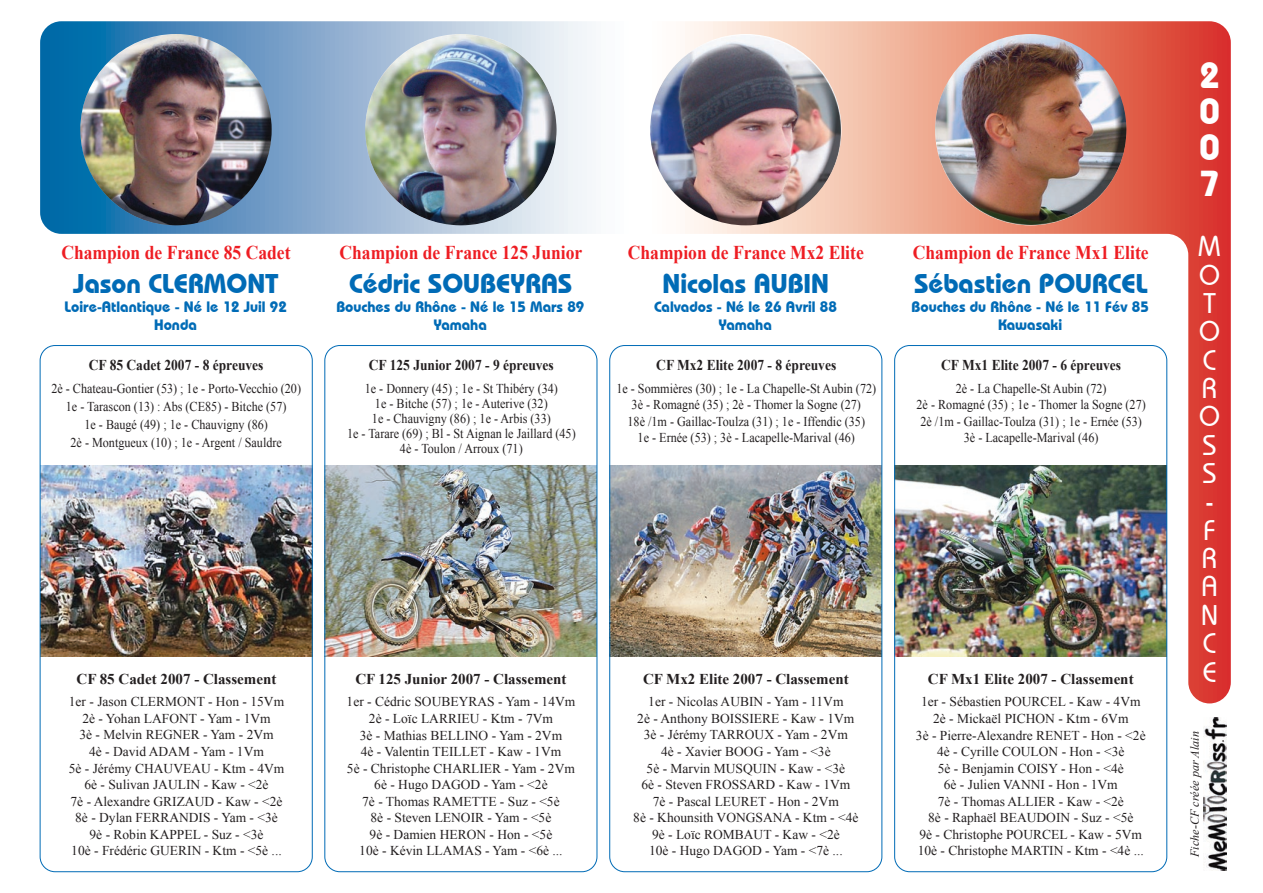
<style>
.page{position:relative;width:1263px;height:893px;background:#fff}
.page>*{position:absolute;margin:0;border:0;box-sizing:border-box;transform-origin:0 0}
.t1{font:700 36px/36px "Bauhaus IT Cby BT";color:#fff;text-align:justify}
.t2{font:500 28.35px/28.3px "Bauhaus IT Cby BT";color:#fff;scale:.95 1}
.t3{font:700 27px "Bauhaus IT Cby BT";color:#006bb6}
.t4{font:700 19.5px "Times New Roman";color:#ee1d23;scale:.9 1}
.t5{font:700 15px/18px "Bauhaus IT Cby BT";color:#006bb6;text-align:center}
.t6{font:700 15px "Times New Roman";color:#231f20}
.t7{font:700 15px "Times New Roman";color:#231f20;scale:.9 1}
.t8{font:13.5px/16.5px "Times New Roman";color:#231f20;text-align:center}
.t9{font:13.5px/16.5px "Times New Roman";color:#231f20;text-align:center;scale:.9 1}
.t10{font:italic 12.15px "Times New Roman";color:#231f20}
</style>
<div class="page">
<img style="left:1203px;top:718px;width:23px;height:153px">
<img style="left:40px;top:21px;width:1191px;height:682px">
<img style="left:39px;top:345px;width:274px;height:527px">
<img style="left:324px;top:345px;width:274px;height:527px">
<img style="left:609px;top:345px;width:274px;height:527px">
<img style="left:894px;top:345px;width:273px;height:527px">
<h3 class="t4" style="left:61px;top:239px;width:256px">Champion de France 85 Cadet</h3>
<h3 class="t4" style="left:339px;top:239px;width:271px">Champion de France 125 Junior</h3>
<h3 class="t4" style="left:628px;top:239px;width:264px">Champion de France Mx2 Elite</h3>
<h3 class="t4" style="left:913px;top:239px;width:264px">Champion de France Mx1 Elite</h3>
<h3 class="t3" style="left:73px;top:267px;width:207px">Jason CLERMONT</h3>
<p class="t5" style="left:64px;top:297px;width:224px">Loire-Atlantique - Né le 12 Juil 92<br>Honda</p>
<p class="t7" style="left:89px;top:355px;width:196px">CF 85 Cadet 2007 - 8 épreuves</p>
<p class="t9" style="left:51px;top:379px;width:279px;line-height:18px">2è - Chateau-Gontier (53) ; 1e - Porto-Vecchio (20)<br>1e - Tarascon (13) : Abs (CE85) - Bitche (57)<br>1e - Baugé (49) ; 1e - Chauvigny (86)<br>2è - Montgueux (10) ; 1e - Argent / Sauldre</p>
<h3 class="t3" style="left:349px;top:267px;width:225px">Cédric SOUBEYRAS</h3>
<p class="t5" style="left:336px;top:297px;width:249px">Bouches du Rhône - Né le 15 Mars 89<br>Yamaha</p>
<p class="t7" style="left:369px;top:355px;width:207px">CF 125 Junior 2007 - 9 épreuves</p>
<p class="t9" style="left:347px;top:380px;width:256px;line-height:15px">1e - Donnery (45) ; 1e - St Thibéry (34)<br>1e - Bitche (57) ; 1e - Auterive (32)<br>1e - Chauvigny (86) ; 1e - Arbis (33)<br>1e - Tarare (69) ; Bl - St Aignan le Jaillard (45)<br>4è - Toulon / Arroux (71)</p>
<h3 class="t3" style="left:662px;top:267px;width:168px">Nicolas AUBIN</h3>
<p class="t5" style="left:654px;top:297px;width:184px">Calvados - Né le 26 Avril 88<br>Yamaha</p>
<p class="t7" style="left:656px;top:355px;width:201px">CF Mx2 Elite 2007 - 8 épreuves</p>
<p class="t9" style="left:616px;top:380px;width:290px">1e - Sommières (30) ; 1e - La Chapelle-St Aubin (72)<br>3è - Romagné (35) ; 2è - Thomer la Sogne (27)<br>18è /1m - Gaillac-Toulza (31) ; 1e - Iffendic (35)<br>1e - Ernée (53) ; 3è - Lacapelle-Marival (46)</p>
<h3 class="t3" style="left:914px;top:267px;width:235px">Sébastien POURCEL</h3>
<p class="t5" style="left:912px;top:297px;width:239px">Bouches du Rhône - Né le 11 Fév 85<br>Kawasaki</p>
<p class="t7" style="left:941px;top:355px;width:201px">CF Mx1 Elite 2007 - 6 épreuves</p>
<p class="t9" style="left:916px;top:380px;width:256px">2è - La Chapelle-St Aubin (72)<br>2è - Romagné (35) ; 1e - Thomer la Sogne (27)<br>2è /1m - Gaillac-Toulza (31) ; 1e - Ernée (53)<br>3è - Lacapelle-Marival (46)</p>
<p class="t6" style="left:77px;top:669px;width:201px">CF 85 Cadet 2007 - Classement</p>
<p class="t8" style="left:69px;top:693px;width:217px">1er - Jason CLERMONT - Hon - 15Vm<br>2è - Yohan LAFONT - Yam - 1Vm<br>3è - Melvin REGNER - Yam - 2Vm<br>4è - David ADAM - Yam - 1Vm<br>5è - Jérémy CHAUVEAU - Ktm - 4Vm<br>6è - Sulivan JAULIN - Kaw - &lt;2è<br>7è - Alexandre GRIZAUD - Kaw - &lt;2è<br>8è - Dylan FERRANDIS - Yam - &lt;3è<br>9è - Robin KAPPEL - Suz - &lt;3è<br>10è - Frédéric GUERIN - Ktm - &lt;5è ...</p>
<p class="t6" style="left:355px;top:669px;width:213px">CF 125 Junior 2007 - Classement</p>
<p class="t8" style="left:347px;top:693px;width:230px">1er - Cédric SOUBEYRAS - Yam - 14Vm<br>2è - Loïc LARRIEU - Ktm - 7Vm<br>3è - Mathias BELLINO - Yam - 2Vm<br>4è - Valentin TEILLET - Kaw - 1Vm<br>5è - Christophe CHARLIER - Yam - 2Vm<br>6è - Hugo DAGOD - Yam - &lt;2è<br>7è - Thomas RAMETTE - Suz - &lt;5è<br>8è - Steven LENOIR - Yam - &lt;5è<br>9è - Damien HERON - Hon - &lt;5è<br>10è - Kévin LLAMAS - Yam - &lt;6è ...</p>
<p class="t6" style="left:643px;top:669px;width:207px">CF Mx2 Elite 2007 - Classement</p>
<p class="t8" style="left:633px;top:693px;width:227px">1er - Nicolas AUBIN - Yam - 11Vm<br>2è - Anthony BOISSIERE - Kaw - 1Vm<br>3è - Jérémy TARROUX - Yam - 2Vm<br>4è - Xavier BOOG - Yam - &lt;3è<br>5è - Marvin MUSQUIN - Kaw - &lt;3è<br>6è - Steven FROSSARD - Kaw - 1Vm<br>7è - Pascal LEURET - Hon - 2Vm<br>8è - Khounsith VONGSANA - Ktm - &lt;4è<br>9è - Loïc ROMBAUT - Kaw - &lt;2è<br>10è - Hugo DAGOD - Yam - &lt;7è ...</p>
<p class="t6" style="left:928px;top:669px;width:207px">CF Mx1 Elite 2007 - Classement</p>
<p class="t8" style="left:916px;top:693px;width:231px">1er - Sébastien POURCEL - Kaw - 4Vm<br>2è - Mickaël PICHON - Ktm - 6Vm<br>3è - Pierre-Alexandre RENET - Hon - &lt;2è<br>4è - Cyrille COULON - Hon - &lt;3è<br>5è - Benjamin COISY - Hon - &lt;4è<br>6è - Julien VANNI - Hon - 1Vm<br>7è - Thomas ALLIER - Kaw - &lt;2è<br>8è - Raphaël BEAUDOIN - Suz - &lt;5è<br>9è - Christophe POURCEL - Kaw - 5Vm<br>10è - Christophe MARTIN - Ktm - &lt;4è ...</p>
<h1 class="t1" style="left:1199px;top:57px;width:22px">2<br>0<br>0<br>7</h1>
<h2 class="t2" style="left:1198px;top:232px;width:25px">M<br>O<br>T<br>O<br>C<br>R<br>O<br>S<br>S -<br>F<br>R<br>A<br>N<br>C<br>E</h2>
<p class="t10" style="left:1186px;top:857px;width:127px;rotate:-90deg">Fiche-CF créée par Alain</p>
</div>
